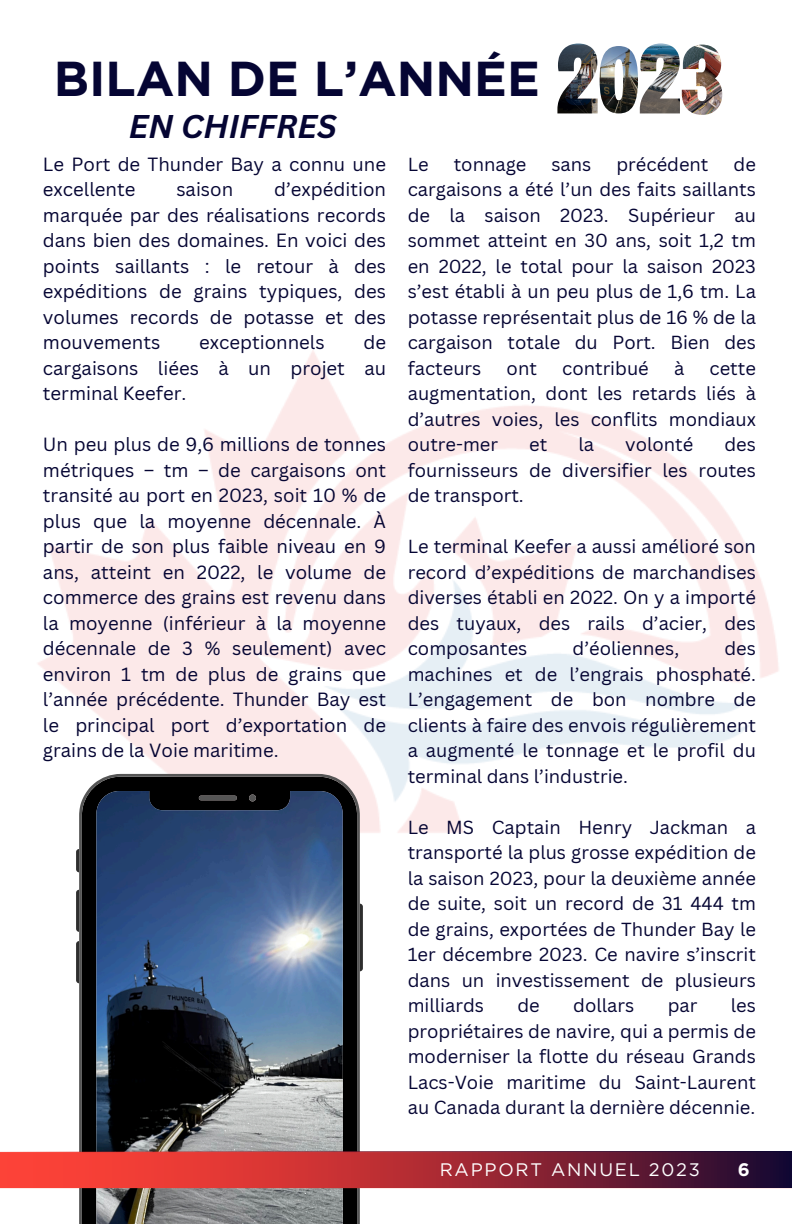
<style>
.page{position:relative;width:792px;height:1224px;background:#fff}
.page>*{position:absolute;margin:0;border:0;box-sizing:border-box;transform-origin:0 0}
.t1{font:700 49px "Gotham";color:#050533}
.t2{font:italic 700 32px "Canva Sans";color:#050533}
.t3{font:18.6px/25.6px "Canva Sans";color:#050533;text-align:justify}
.t4{font:18.4px/25.6px "Canva Sans";color:#050533;text-align:justify}
.t5{font:18.2px "Gotham";letter-spacing:.095em;color:#fff}
.t6{font:700 18.2px "Gotham";color:#fff}
</style>
<div class="page">
<svg style="left:76px;top:849px;width:3px;height:23px"></svg>
<svg style="left:76px;top:890px;width:3px;height:42px"></svg>
<svg style="left:76px;top:941px;width:3px;height:42px"></svg>
<svg style="left:360px;top:904px;width:3px;height:67px"></svg>
<svg style="left:79px;top:774px;width:281px;height:378px;background:#405169"></svg>
<svg style="left:0;top:1188px;width:792px;height:36px"></svg>
<svg style="left:0;top:1152px;width:792px;height:36px;background:#a72a33"></svg>
<img style="left:600px;top:46px;width:38px;height:67px">
<img style="left:557px;top:43px;width:41px;height:70px">
<img style="left:682px;top:45px;width:40px;height:70px">
<img style="left:640px;top:43px;width:40px;height:70px">
<h2 class="t1" style="left:54px;top:49px;width:488px">BILAN DE L’ANNÉE</h2>
<p class="t2" style="left:129px;top:104px;width:209px">EN CHIFFRES</p>
<p class="t3" style="left:43px;top:151px;width:345px">Le Port de Thunder Bay a connu une excellente</p>
<p class="t3" style="left:43px;top:176px;width:345px;text-indent:231px">d’expédition marquée par des réalisations records dans bien des domaines. En voici des points saillants : le retour à des expéditions de grains typiques, des volumes records de potasse et des mouvements</p>
<p class="t3" style="left:176px;top:176px;width:58px">saison</p>
<p class="t3" style="left:43px;top:329px;width:345px;text-indent:321px">de cargaisons liées à un projet au terminal Keefer.</p>
<p class="t3" style="left:43px;top:431px;width:345px">Un peu plus de 9,6 millions de tonnes métriques – tm – de cargaisons ont transité au port en 2023, soit 10 % de plus que la moyenne décennale. À partir de son plus faible niveau en 9 ans, atteint en 2022, le volume de commerce des grains est revenu dans la moyenne (inférieur à la moyenne décennale de 3 % seulement) avec environ 1 tm de plus de grains que l’année précédente. Thunder Bay est le principal port d’exportation de grains de la Voie maritime.</p>
<p class="t3" style="left:199px;top:329px;width:127px">exceptionnels</p>
<p class="t4" style="left:408px;top:151px;width:350px;text-indent:326px">de cargaisons a été l’un des faits saillants de la saison 2023. Supérieur au sommet atteint en 30 ans, soit 1,2 tm en 2022, le total pour la saison 2023 s’est établi à un peu plus de 1,6 tm. La potasse représentait plus de 16 % de la cargaison totale du Port. Bien des facteurs</p>
<p class="t4" style="left:408px;top:151px;width:22px">Le</p>
<p class="t4" style="left:454px;top:151px;width:74px">tonnage</p>
<p class="t4" style="left:551px;top:151px;width:41px">sans</p>
<p class="t4" style="left:616px;top:151px;width:94px">précédent</p>
<p class="t4" style="left:507px;top:355px;width:32px">ont</p>
<p class="t4" style="left:562px;top:355px;width:88px">contribué</p>
<p class="t4" style="left:674px;top:355px;width:12px">à</p>
<p class="t4" style="left:408px;top:355px;width:350px;text-indent:302px">cette augmentation, dont les retards liés à d’autres voies, les conflits mondiaux outre-mer</p>
<p class="t4" style="left:408px;top:431px;width:350px;text-indent:317px">des fournisseurs de diversifier les routes de transport.</p>
<p class="t4" style="left:408px;top:533px;width:350px">Le terminal Keefer a aussi amélioré son record d’expéditions de marchandises diverses établi en 2022. On y a importé des tuyaux, des rails d’acier, des composantes</p>
<p class="t4" style="left:529px;top:431px;width:20px">et</p>
<p class="t4" style="left:578px;top:431px;width:17px">la</p>
<p class="t4" style="left:625px;top:431px;width:70px">volonté</p>
<p class="t4" style="left:408px;top:635px;width:350px;text-indent:317px">des machines et de l’engrais phosphaté.<br>L’engagement de bon nombre de clients à faire des envois régulièrement a augmenté le tonnage et le profil du terminal dans l’industrie.</p>
<p class="t4" style="left:408px;top:814px;width:350px">Le MS Captain Henry Jackman a transporté la plus grosse expédition de la saison 2023, pour la deuxième année de suite, soit un record de 31 444 tm de grains, exportées de Thunder Bay le 1er décembre 2023. Ce navire s’inscrit dans un investissement de plusieurs milliards</p>
<p class="t4" style="left:573px;top:635px;width:108px">d’éoliennes,</p>
<p class="t4" style="left:408px;top:992px;width:350px;text-indent:323px">les propriétaires de navire, qui a permis de moderniser la flotte du réseau Grands Lacs-Voie maritime du Saint-Laurent au Canada durant la dernière décennie.</p>
<p class="t4" style="left:518px;top:992px;width:24px">de</p>
<p class="t4" style="left:573px;top:992px;width:62px">dollars</p>
<p class="t4" style="left:668px;top:992px;width:31px">par</p>
<p class="t5" style="left:440px;top:1159px;width:262px">RAPPORT ANNUEL 2023</p>
<p class="t6" style="left:738px;top:1159px;width:14px">6</p>
</div>
